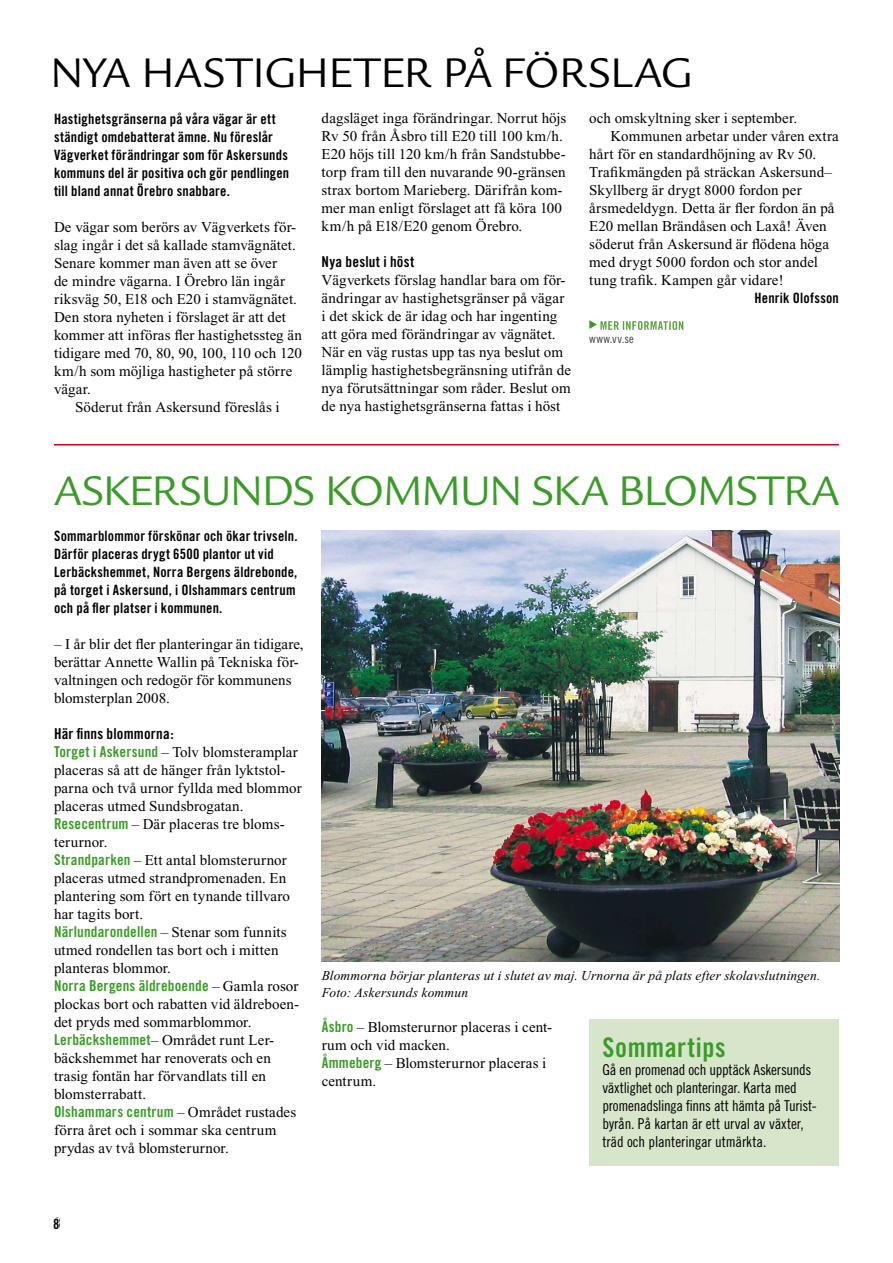
<style>
.page{position:relative;width:893px;height:1263px;background:#fff}
.page>*{position:absolute;margin:0;border:0;box-sizing:border-box;transform-origin:0 0}
.t1{font:45px "Legacy Sans";color:#3b9b29}
.t2{font:45px "Legacy Sans";letter-spacing:-.01em;color:#000}
.t3{font:27px "Trade Gothic Bold Cond Twenty";letter-spacing:.02em;color:#3b9b29}
.t4{font:15px/18px "Times New Roman";letter-spacing:.005em;color:#000}
.t5{font:15px/18px "Trade Gothic Cond Eighteen";letter-spacing:-.015em;color:#000}
.t6{font:15px "Trade Gothic Bold Cond Twenty";letter-spacing:.01em;color:#3b9b29}
.t7{font:15px "Trade Gothic Bold Cond Twenty";letter-spacing:.01em;color:#000}
.t8{font:14.25px/18px "Trade Gothic Bold Cond Twenty";letter-spacing:.015em;color:#000}
.t9{font:italic 13.5px/16.2px "Times New Roman";letter-spacing:.01em;color:#000}
.t10{font:12px "Trade Gothic Cond Eighteen";letter-spacing:.03em;color:#3e3e40}
.s1{font-family:"Trade Gothic Bold Cond Twenty";color:#3b9b29}
.s2{font-family:"Times New Roman";color:#000}
</style>
<div class="page">
<img style="left:322px;top:530px;width:517px;height:431px">
<hr style="left:54px;top:444px;width:785px;height:1px;background:#d10019">
<div style="left:589px;top:1020px;width:250px;height:146px;background:#d7e6ca"></div>
<svg style="left:589px;top:320px;width:94px;height:10px"></svg>
<h1 class="t2" style="left:51px;top:47px;width:149px">NYA HASTIG</h1>
<h1 class="t2" style="left:296px;top:47px;width:59px">HETER</h1>
<h1 class="t2" style="left:443px;top:47px;width:221px">PÅ FÖRS LAG</h1>
<p class="t8" style="left:54px;top:110px;width:237px">Hastighetsgränserna på våra vägar är ett ständigt omdebatterat ämne. Nu föreslår Vägverket förändringar som för Askersunds kommuns del är positiva och gör pendlingen till bland annat Örebro snabbare.</p>
<p class="t4" style="left:54px;top:218px;width:250px">De vägar som berörs av Vägverkets för&shy;slag ingår i det så kallade stamvägnätet.<br>Senare kommer man även att se över<br>de mindre vägarna. I Örebro län ingår riksväg 50, E18 och E20 i stamvägnätet.<br>Den stora nyheten i förslaget är att det kommer att införas fler hastighetssteg än tidigare med 70, 80, 90, 100, 110 och 120 km/h som möjliga hastigheter på större vägar.</p>
<p class="t4" style="left:75px;top:398px;width:206px">Söderut från Askersund föreslås i</p>
<p class="t4" style="left:322px;top:109px;width:246px">dagsläget inga förändringar. Norrut höjs Rv 50 från Åsbro till E20 till 100 km/h.<br>E20 höjs till 120 km/h från Sandstubbe&shy;torp fram till den nuvarande 90-gränsen strax bortom Marieberg. Därifrån kom&shy;mer man enligt förslaget att få köra 100 km/h på E18/E20 genom Örebro.</p>
<p class="t7" style="left:322px;top:252px;width:94px">Nya beslut i höst</p>
<p class="t4" style="left:322px;top:271px;width:251px">Vägverkets förslag handlar bara om för&shy;ändringar av hastighetsgränser på vägar i det skick de är idag och har ingenting att göra med förändringar av vägnätet.<br>När en väg rustas upp tas nya beslut om lämplig hastighetsbegränsning utifrån de nya förutsättningar som råder. Beslut om de nya hastighetsgränserna fattas i höst</p>
<p class="t4" style="left:589px;top:109px;width:209px">och omskyltning sker i september.</p>
<p class="t4" style="left:611px;top:127px;width:230px">Kommunen arbetar under våren extra</p>
<p class="t4" style="left:589px;top:145px;width:228px">hårt för en standardhöjning av Rv 50.</p>
<p class="t4" style="left:589px;top:163px;width:244px">Trafikmängden på sträckan Askersund–</p>
<p class="t4" style="left:589px;top:181px;width:214px">Skyllberg är drygt 8000 fordon per</p>
<p class="t4" style="left:589px;top:199px;width:247px">årsmedeldygn. Detta är fler fordon än på</p>
<p class="t4" style="left:589px;top:217px;width:239px">E20 mellan Brändåsen och Laxå! Även</p>
<p class="t4" style="left:589px;top:235px;width:241px">söderut från Askersund är flödena höga</p>
<p class="t4" style="left:589px;top:253px;width:230px">med drygt 5000 fordon och stor andel</p>
<p class="t4" style="left:589px;top:271px;width:196px">tung trafik. Kampen går vidare!</p>
<p class="t8" style="left:755px;top:289px;width:86px">Henrik Olofsson</p>
<p class="t10" style="left:589px;top:332px;width:46px">www.vv.se</p>
<h1 class="t1" style="left:54px;top:465px;width:55px">ASKERSUNDS</h1>
<h1 class="t1" style="left:325px;top:465px;width:33px">KOMMUN</h1>
<h1 class="t1" style="left:532px;top:465px;width:27px">SKA</h1>
<h1 class="t1" style="left:618px;top:465px;width:76px">BLOMSTRA</h1>
<p class="t8" style="left:54px;top:527px;width:245px">Sommarblommor förskönar och ökar trivseln.<br>Därför placeras drygt 6500 plantor ut vid Lerbäckshemmet, Norra Bergens äldrebonde, på torget i Askersund, i Olshammars centrum och på fler platser i kommunen.</p>
<p class="t4" style="left:54px;top:635px;width:251px">– I år blir det fler planteringar än tidigare, berättar Annette Wallin på Tekniska för&shy;valtningen och redogör för kommunens blomsterplan 2008.</p>
<p class="t7" style="left:54px;top:725px;width:121px">Här finns blommorna:</p>
<p class="t4" style="left:54px;top:743px;width:249px"><span class="s1">Torget i Askersund</span> – Tolv blomsteramplar placeras så att de hänger från lyktstol&shy;parna och två urnor fyllda med blommor placeras utmed Sundsbrogatan.<br><span class="s1">Resecentrum</span> – Där placeras tre bloms&shy;terurnor.<br><span class="s1">Strandparken</span> – Ett antal blomsterurnor placeras utmed strandpromenaden. En plantering som fört en tynande tillvaro har tagits bort.</p>
<p class="t6" style="left:54px;top:923px;width:234px">Närlundarondellen <span class="s2">– Stenar som funnits</span></p>
<p class="t4" style="left:54px;top:941px;width:226px">utmed rondellen tas bort och i mitten planteras blommor.</p>
<p class="t6" style="left:54px;top:977px;width:246px">Norra Bergens äldreboende <span class="s2">– Gamla rosor</span></p>
<p class="t4" style="left:54px;top:995px;width:247px">plockas bort och rabatten vid äldreboen&shy;det pryds med sommarblommor.<br><span class="s1">Lerbäckshemmet</span>– Området runt Ler&shy;bäckshemmet har renoverats och en trasig fontän har förvandlats till en blomsterrabatt.</p>
<p class="t6" style="left:54px;top:1103px;width:244px">Olshammars centrum <span class="s2">– Området rustades</span></p>
<p class="t4" style="left:54px;top:1121px;width:224px">förra året och i sommar ska centrum prydas av två blomsterurnor.</p>
<p class="t9" style="left:322px;top:968px;width:500px">Blommorna börjar planteras ut i slutet av maj. Urnorna är på plats efter skolavslutningen.<br>Foto: Askersunds kommun</p>
<p class="t4" style="left:322px;top:1017px;width:232px"><span class="s1">Åsbro</span> – Blomsterurnor placeras i cent&shy;rum och vid macken.<br><span class="s1">Åmmeberg</span> – Blomsterurnor placeras i centrum.</p>
<h2 class="t3" style="left:602px;top:1031px;width:125px">Sommartips</h2>
<p class="t5" style="left:602px;top:1061px;width:216px">Gå en promenad och upptäck Askersunds växtlighet och planteringar. Karta med promenadslinga finns att hämta på Turist&shy;byrån. På kartan är ett urval av växter, träd och planteringar utmärkta.</p>
<p class="t8" style="left:53px;top:1214px;width:8px">8</p>
</div>
